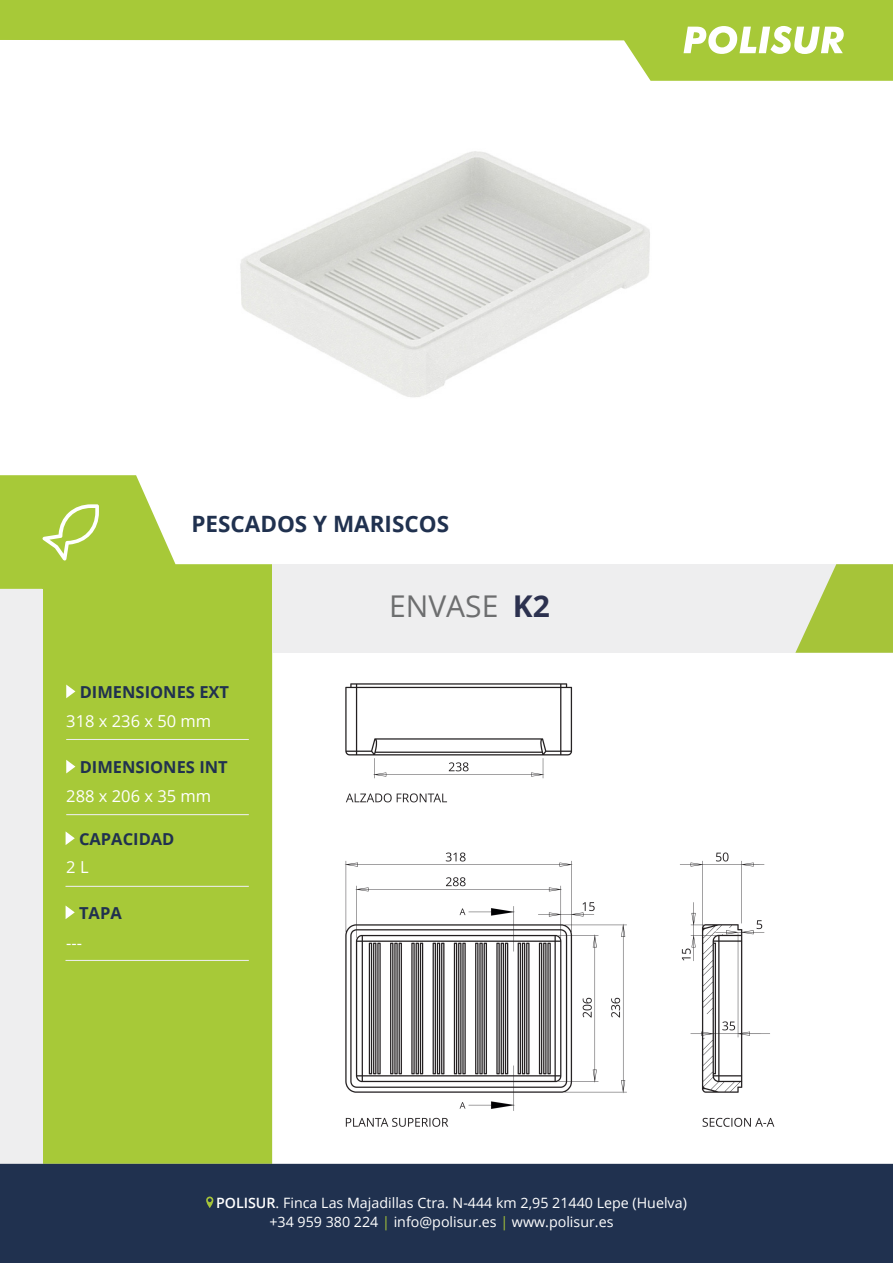
<style>
.page{position:relative;width:893px;height:1263px;background:#fff}
.page>*{position:absolute;margin:0;border:0;box-sizing:border-box;transform-origin:0 0}
.t1{font:30px "Open Sans";color:#6d6e6f}
.t2{font:700 30px "Open Sans";color:#2c314f}
.t3{font:700 22.5px "Open Sans";color:#20314f}
.t4{font:700 16.5px "Open Sans";color:#20314f}
.t5{font:16.5px "Open Sans";color:#fff}
.t6{font:14.25px/19px "Open Sans";color:#fff}
.s1{font-weight:600}
.s2{color:#a6c439}
</style>
<div class="page">
<svg style="left:0;top:475px;width:272px;height:689px;background:#accc45"></svg>
<svg style="left:0;top:0;width:893px;height:81px;fill:#a7c938"></svg>
<div style="left:272px;top:564px;width:620px;height:89px;background:#eeeeef"></div>
<svg style="left:684px;top:26px;width:160px;height:28px"></svg>
<div style="left:0;top:589px;width:42px;height:575px;background:#eeeeef"></div>
<svg style="left:795px;top:564px;width:98px;height:89px"></svg>
<div style="left:0;top:1164px;width:893px;height:99px;background:#20314f"></div>
<svg style="left:206px;top:1196px;width:7px;height:12px"></svg>
<svg style="left:66px;top:684px;width:9px;height:14px"></svg>
<svg style="left:66px;top:760px;width:9px;height:13px"></svg>
<svg style="left:66px;top:831px;width:9px;height:14px"></svg>
<hr style="left:66px;top:739px;width:183px;height:1px;background:#eeeeef">
<hr style="left:66px;top:814px;width:183px;height:1px;background:#eeeeef">
<hr style="left:66px;top:886px;width:183px;height:1px;background:#eeeeef">
<svg style="left:66px;top:905px;width:9px;height:14px"></svg>
<hr style="left:66px;top:960px;width:183px;height:1px;background:#eeeeef">
<svg style="left:42px;top:504px;width:57px;height:56px"></svg>
<img style="left:240px;top:151px;width:410px;height:246px">
<img style="left:345px;top:683px;width:430px;height:444px">
<h2 class="t3" style="left:191px;top:508px;width:259px">PESCADOS Y MARISCOS</h2>
<h1 class="t1" style="left:389px;top:586px;width:111px">ENVASE</h1>
<h1 class="t2" style="left:513px;top:585px;width:39px">K2</h1>
<p class="t4" style="left:80px;top:681px;width:151px">DIMENSIONES EXT</p>
<p class="t5" style="left:66px;top:709px;width:146px">318 x 236 x 50 mm</p>
<p class="t4" style="left:80px;top:756px;width:150px">DIMENSIONES INT</p>
<p class="t5" style="left:66px;top:784px;width:146px">288 x 206 x 35 mm</p>
<p class="t4" style="left:79px;top:827px;width:97px">CAPACIDAD</p>
<p class="t5" style="left:66px;top:856px;width:24px">2 L</p>
<p class="t4" style="left:79px;top:901px;width:44px">TAPA</p>
<p class="t5" style="left:66px;top:932px;width:17px">---</p>
<p class="t6" style="left:269px;top:1193px;width:419px;text-indent:-53px"><span class="s1">POLISUR</span>. Finca Las Majadillas Ctra. N-444 km 2,95 21440 Lepe (Huelva) +34 959 380 224 <span class="s2">|</span> info@polisur.es <span class="s2">|</span> www.polisur.es</p>
</div>
